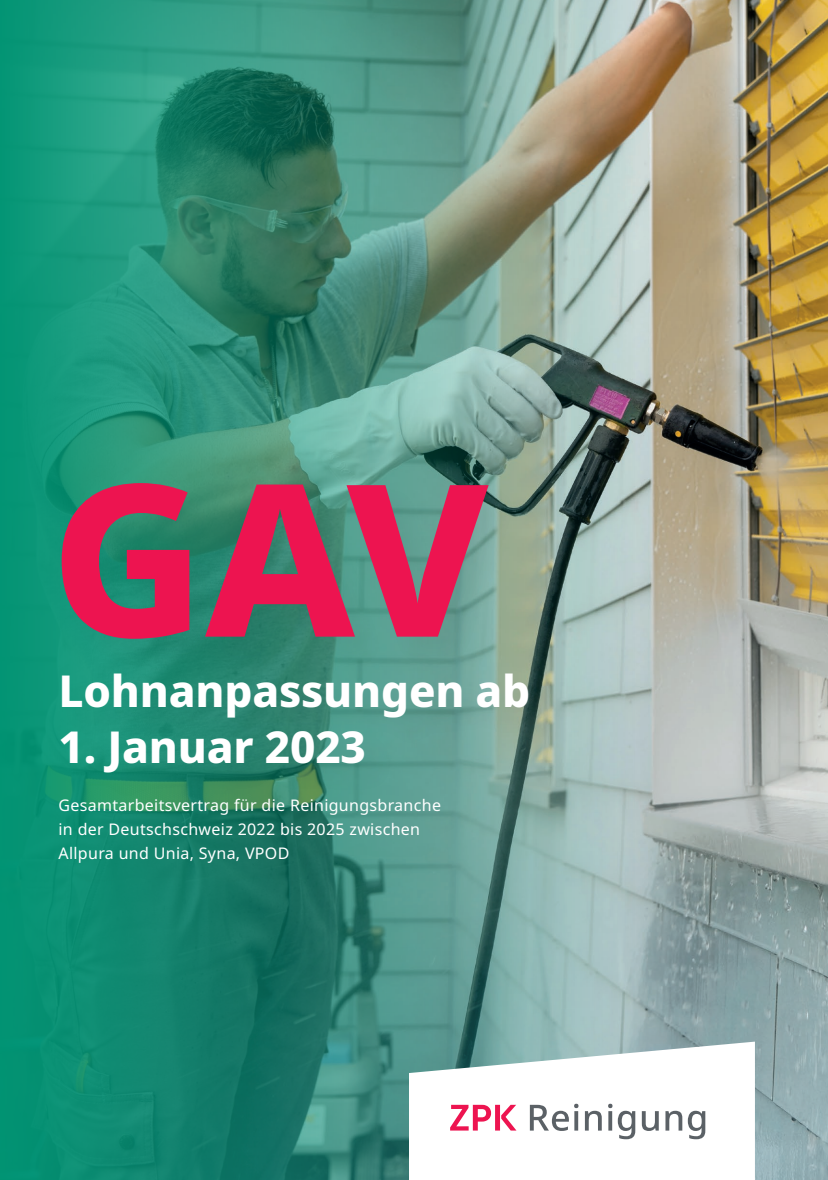
<style>
.page{position:relative;width:828px;height:1180px;background:#fff}
.page>*{position:absolute;margin:0;border:0;box-sizing:border-box;transform-origin:0 0}
.HEAD_klein_Bold{font:800 212px "Noto Sans";color:#ed1450}
.HEAD_klein_Bold-2{font:800 44px "Noto Sans";letter-spacing:-.005em;color:#fff}
.t1{font:16px/24px "Noto Sans";letter-spacing:.02em;color:#fff}
</style>
<div class="page">
<img style="left:635px;top:0;width:193px;height:361px">
<svg style="left:635px;top:361px;width:193px;height:818px;background:#a1a699"></svg>
<img style="left:0;top:0;width:635px;height:1179px">
<div style="left:58px;top:480px;width:505px;height:415px;background:#231f20;opacity:.05"></div>
<svg style="left:409px;top:1041px;width:346px;height:138px"></svg>
<svg style="left:450px;top:1104px;width:66px;height:26px"></svg>
<svg style="left:530px;top:1103px;width:48px;height:27px"></svg>
<svg style="left:585px;top:1110px;width:17px;height:20px"></svg>
<svg style="left:608px;top:1103px;width:4px;height:27px"></svg>
<svg style="left:618px;top:1110px;width:17px;height:29px"></svg>
<svg style="left:642px;top:1110px;width:17px;height:20px"></svg>
<svg style="left:665px;top:1110px;width:17px;height:20px"></svg>
<svg style="left:688px;top:1110px;width:17px;height:29px"></svg>
<p class="HEAD_klein_Bold" style="left:50px;top:439px;width:440px">GAV</p>
<p class="HEAD_klein_Bold-2" style="left:59px;top:665px;width:473px">Lohnanpassungen ab</p>
<p class="HEAD_klein_Bold-2" style="left:59px;top:721px;width:309px">1. Januar 2023</p>
<p class="t1" style="left:59px;top:793px;width:384px">Gesamtarbeitsvertrag für die Reinigungsbranche in der Deutschschweiz 2022 bis 2025 zwischen<br>Allpura und Unia, Syna, VPOD</p>
</div>
